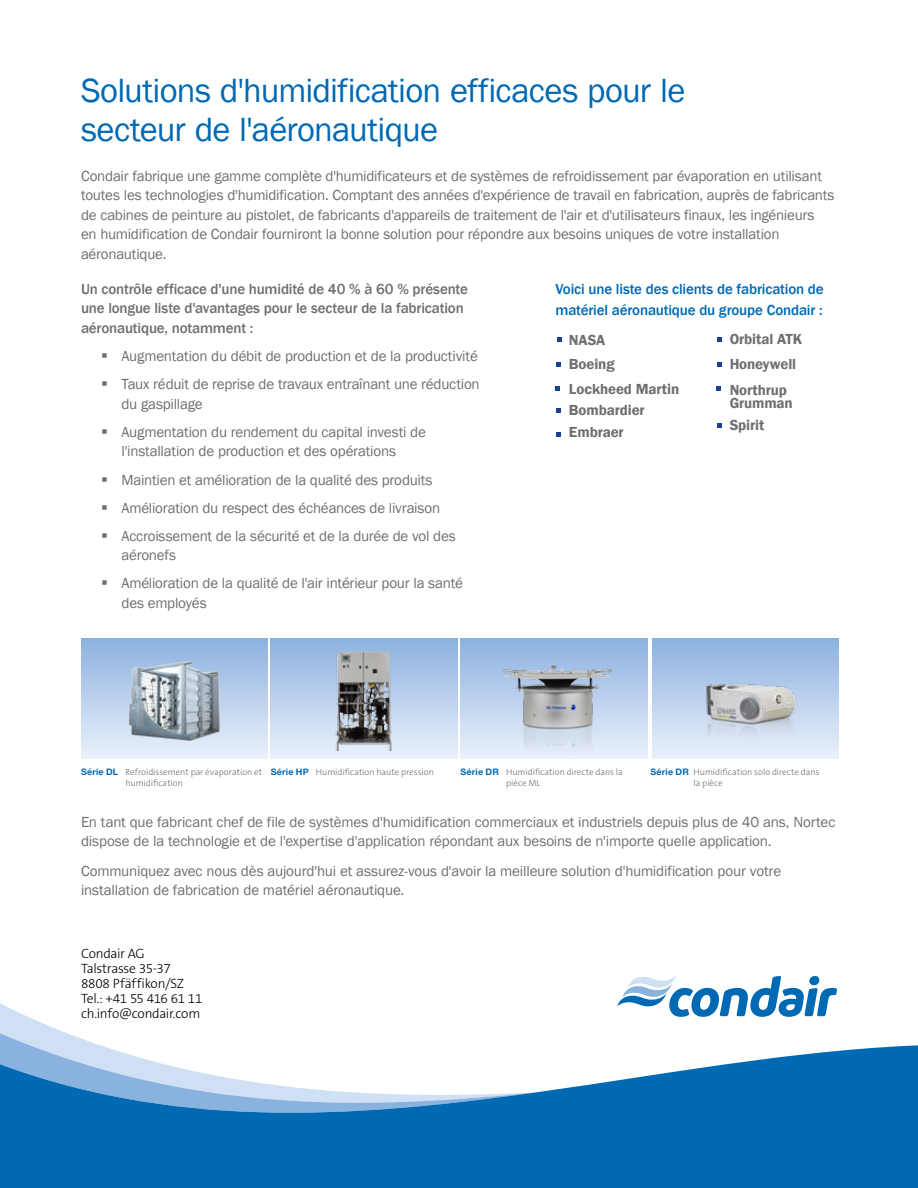
<style>
.page{position:relative;width:918px;height:1188px;background:#fff}
.page>*{position:absolute;margin:0;border:0;box-sizing:border-box;transform-origin:0 0}
.t1{font:34.5px/39px "Franklin Gothic";letter-spacing:-.02em;color:#0069b4}
.t2{font:15px/19.5px "Franklin Gothic";letter-spacing:-.015em;color:#706f6e}
.t3{font:500 15px/19.5px "Franklin Gothic";letter-spacing:-.01em;color:#706f6e}
.t4{font:600 15px/25.2px "Franklin Gothic";letter-spacing:-.01em;color:#706f6e}
.t5{font:500 15px/21px "Franklin Gothic";letter-spacing:-.01em;color:#0069b4}
.t6{font:300 13.5px/15px "The Sans B W3";letter-spacing:-.025em;color:#000}
.t7{font:300 9px/10.5px "The Sans B W3";color:#706f6e}
.s1{font-family:"Helvetica Neue";font-weight:700;color:#0069b4}
</style>
<div class="page">
<svg style="left:0;top:1003px;width:51px;height:24px"></svg>
<svg style="left:0;top:1027px;width:96px;height:17px;fill:#cfe0f5"></svg>
<svg style="left:0;top:1044px;width:918px;height:144px;fill:#0069b4"></svg>
<svg style="left:617px;top:975px;width:220px;height:42px"></svg>
<svg style="left:557px;top:337px;width:5px;height:5px"></svg>
<svg style="left:556px;top:362px;width:5px;height:5px"></svg>
<svg style="left:555px;top:386px;width:5px;height:5px"></svg>
<svg style="left:556px;top:408px;width:5px;height:5px"></svg>
<svg style="left:717px;top:337px;width:5px;height:5px"></svg>
<svg style="left:717px;top:362px;width:5px;height:5px"></svg>
<svg style="left:716px;top:386px;width:5px;height:5px"></svg>
<svg style="left:717px;top:423px;width:5px;height:5px"></svg>
<svg style="left:556px;top:432px;width:5px;height:5px"></svg>
<div style="left:460px;top:639px;width:187px;height:120px;background:linear-gradient(to bottom,#8db1e0,#eaf1fb)"></div>
<div style="left:81px;top:639px;width:187px;height:120px;background:linear-gradient(to bottom,#8db1e0,#eaf1fb)"></div>
<img style="left:127px;top:660px;width:95px;height:82px">
<div style="left:271px;top:639px;width:186px;height:120px;background:linear-gradient(to bottom,#8db1e0,#eaf1fb)"></div>
<img style="left:498px;top:664px;width:122px;height:95px">
<img style="left:331px;top:651px;width:63px;height:100px">
<div style="left:652px;top:639px;width:187px;height:120px;background:linear-gradient(to bottom,#8db1e0,#eaf1fb)"></div>
<img style="left:701px;top:679px;width:101px;height:80px">
<h1 class="t1" style="left:81px;top:72px;width:606px">Solutions d'humidification efficaces pour le secteur de l'aéronautique</h1>
<p class="t2" style="left:81px;top:166px;width:755px">Condair fabrique une gamme complète d'humidificateurs et de systèmes de refroidissement par évaporation en utilisant toutes les technologies d'humidification. Comptant des années d'expérience de travail en fabrication, auprès de fabricants de cabines de peinture au pistolet, de fabricants d'appareils de traitement de l'air et d'utilisateurs finaux, les ingénieurs<br>en humidification de Condair fourniront la bonne solution pour répondre aux besoins uniques de votre installation aéronautique.</p>
<p class="t3" style="left:81px;top:279px;width:389px">Un contrôle efficace d'une humidité de 40 % à 60 % présente une longue liste d'avantages pour le secteur de la fabrication aéronautique, notamment :</p>
<p class="t2" style="left:122px;top:342px;width:360px;line-height:28.2px">Augmentation du débit de production et de la productivité<br>Taux réduit de reprise de travaux entraînant une réduction</p>
<p class="t2" style="left:122px;top:390px;width:306px;line-height:28.2px">du gaspillage<br>Augmentation du rendement du capital investi de</p>
<p class="t2" style="left:122px;top:438px;width:336px;line-height:28.2px">l'installation de production et des opérations<br>Maintien et amélioration de la qualité des produits Amélioration du respect des échéances de livraison Accroissement de la sécurité et de la durée de vol des</p>
<p class="t2" style="left:122px;top:542px;width:343px;line-height:28.2px">aéronefs<br>Amélioration de la qualité de l'air intérieur pour la santé</p>
<p class="t2" style="left:122px;top:594px;width:87px">des employés</p>
<p class="t5" style="left:555px;top:279px;width:270px">Voici une liste des clients de fabrication de matériel aéronautique du groupe Condair :</p>
<p class="t4" style="left:569px;top:329px;width:47px;line-height:23.7px">NASA<br>Boeing</p>
<p class="t4" style="left:569px;top:379px;width:112px;line-height:20.7px">Lockheed Martin<br>Bombardier</p>
<p class="t4" style="left:569px;top:420px;width:56px">Embraer</p>
<p class="t4" style="left:730px;top:327px;width:74px">Orbital ATK<br>Honeywell<br>Northrup</p>
<p class="t4" style="left:730px;top:392px;width:65px;line-height:22.2px">Grumman<br>Spirit</p>
<p class="t7" style="left:125px;top:767px;width:138px;text-indent:-44px"><span class="s1">Série DL</span> Refroidissement par évaporation et humidification</p>
<p class="t7" style="left:271px;top:767px;width:165px"><span class="s1">Série HP</span> Humidification haute pression</p>
<p class="t7" style="left:506px;top:767px;width:118px;text-indent:-46px"><span class="s1">Série DR</span> Humidification directe dans la pièce ML</p>
<p class="t7" style="left:694px;top:767px;width:127px;text-indent:-43px"><span class="s1">Série DR</span> Humidification solo directe dans la pièce</p>
<p class="t2" style="left:81px;top:812px;width:756px">En tant que fabricant chef de file de systèmes d'humidification commerciaux et industriels depuis plus de 40 ans, Nortec dispose de la technologie et de l'expertise d'application répondant aux besoins de n'importe quelle application.</p>
<p class="t2" style="left:81px;top:861px;width:702px">Communiquez avec nous dès aujourd'hui et assurez-vous d'avoir la meilleure solution d'humidification pour votre installation de fabrication de matériel aéronautique.</p>
<p class="t6" style="left:81px;top:946px;width:123px">Condair AG<br>Talstrasse 35-37<br>8808 Pfäffikon/SZ<br>Tel.: +41 55 416 61 11 ch.info@condair.com</p>
</div>
